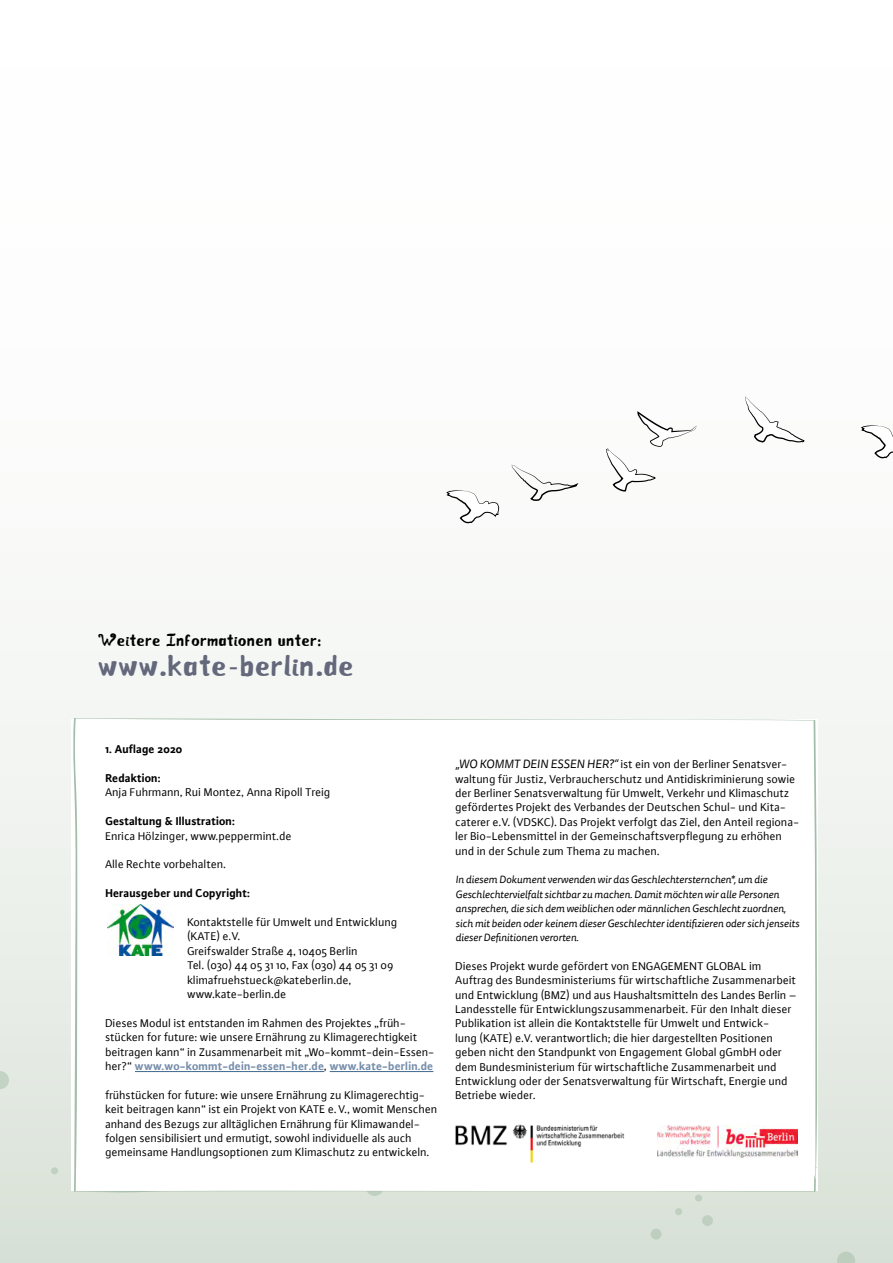
<style>
.page{position:relative;width:893px;height:1263px;background:#fff}
.page>*{position:absolute;margin:0;border:0;box-sizing:border-box;transform-origin:0 0}
.Überschrift_2_voll{font:33px "Raslens Shaa Abedossen";letter-spacing:.05em;color:#64687b}
.Überschrift_3_voll{font:18px "Raslens Shaa Abedossen";letter-spacing:.05em;color:#000}
.Anmerkung{font:12px/14.4px "Plus Sans Normal";color:#000}
.Anmerkung-2{font:700 12px "Plus Sans";color:#000}
.Anmerkung-3{font:italic 10.5px/14.4px "Tisa Sans Pro";color:#000}
.s1{font-family:"Plus Sans";font-weight:700;color:#768eaa}
.s2{font-family:"Tisa Sans Pro";font-style:italic}
</style>
<div class="page">
<div style="left:0;top:0;width:893px;height:1263px;background:linear-gradient(to bottom,#fff,#dfe6de)"></div>
<div style="left:702px;top:1215px;width:11px;height:11px;background:#bfcfc0;border-radius:50%"></div>
<div style="left:651px;top:1229px;width:11px;height:10px;background:#becfc0;border-radius:50%"></div>
<div style="left:675px;top:1208px;width:7px;height:7px;background:#bfcfc0;border-radius:50%"></div>
<div style="left:695px;top:1194px;width:7px;height:8px;background:#bfd0c1;border-radius:50%"></div>
<div style="left:51px;top:1167px;width:7px;height:7px;background:#c0d1c2;border-radius:50%"></div>
<svg style="left:837px;top:1251px;width:18px;height:12px"></svg>
<svg style="left:0;top:1071px;width:9px;height:18px"></svg>
<svg style="left:745px;top:397px;width:59px;height:46px"></svg>
<svg style="left:861px;top:425px;width:32px;height:34px"></svg>
<svg style="left:446px;top:490px;width:53px;height:34px"></svg>
<svg style="left:606px;top:411px;width:92px;height:81px"></svg>
<svg style="left:511px;top:465px;width:67px;height:36px"></svg>
<svg style="left:72px;top:718px;width:745px;height:482px"></svg>
<div style="left:101px;top:901px;width:86px;height:84px;background:#fff"></div>
<img style="left:107px;top:905px;width:67px;height:50px">
<hr style="left:135px;top:1071px;width:189px;height:1px;background:#41698e">
<hr style="left:330px;top:1071px;width:103px;height:1px;background:#41698e">
<img style="left:454px;top:1109px;width:185px;height:61px">
<div style="left:641px;top:1106px;width:160px;height:63px;background:#fff"></div>
<img style="left:657px;top:1126px;width:140px;height:31px">
<p class="Überschrift_3_voll" style="left:99px;top:630px;width:224px">Weitere Informationen unter:</p>
<p class="Überschrift_2_voll" style="left:99px;top:647px;width:256px">www.kate-berlin.de</p>
<p class="Anmerkung-2" style="left:105px;top:742px;width:79px">1. Auflage 2020</p>
<p class="Anmerkung-2" style="left:105px;top:770px;width:57px">Redaktion:</p>
<p class="Anmerkung" style="left:105px;top:785px;width:227px">Anja Fuhrmann, Rui Montez, Anna Ripoll Treig</p>
<p class="Anmerkung-2" style="left:105px;top:814px;width:131px">Gestaltung &amp; Illustration:</p>
<p class="Anmerkung" style="left:105px;top:828px;width:188px">Enrica Hölzinger, www.peppermint.de</p>
<p class="Anmerkung" style="left:105px;top:857px;width:122px">Alle Rechte vorbehalten.</p>
<p class="Anmerkung-2" style="left:105px;top:886px;width:146px">Herausgeber und Copyright:</p>
<p class="Anmerkung" style="left:187px;top:915px;width:211px">Kontaktstelle für Umwelt und Entwicklung (KATE) e.V.<br>Greifswalder Straße 4, 10405 Berlin<br>Tel. (030) 44 05 31 10, Fax (030) 44 05 31 09 klimafruehstueck@kateberlin.de, www.kate-berlin.de</p>
<p class="Anmerkung" style="left:105px;top:1016px;width:331px">Dieses Modul ist entstanden im Rahmen des Projektes „früh&shy;stücken for future: wie unsere Ernährung zu Klimagerechtigkeit beitragen kann“ in Zusammenarbeit mit „Wo-kommt-dein-Essen&shy;her?“ <span class="s1">www.wo-kommt-dein-essen-her.de</span>, <span class="s1">www.kate-berlin.de</span></p>
<p class="Anmerkung" style="left:105px;top:1088px;width:334px">frühstücken for future: wie unsere Ernährung zu Klimagerechtig&shy;keit beitragen kann“ ist ein Projekt von KATE e.V., womit Menschen anhand des Bezugs zur alltäglichen Ernährung für Klimawandel&shy;folgen sensibilisiert und ermutigt, sowohl individuelle als auch gemeinsame Handlungsoptionen zum Klimaschutz zu entwickeln.</p>
<p class="Anmerkung" style="left:455px;top:757px;width:344px"><span class="s2">„WO KOMMT DEIN ESSEN HER?“</span> ist ein von der Berliner Senatsver&shy;waltung für Justiz, Verbraucherschutz und Antidiskriminierung sowie der Berliner Senatsverwaltung für Umwelt, Verkehr und Klimaschutz gefördertes Projekt des Verbandes der Deutschen Schul- und Kita&shy;caterer e.V. (VDSKC). Das Projekt verfolgt das Ziel, den Anteil regiona&shy;ler Bio-Lebensmittel in der Gemeinschaftsverpflegung zu erhöhen und in der Schule zum Thema zu machen.</p>
<p class="Anmerkung-3" style="left:455px;top:873px;width:345px">In diesem Dokument verwenden wir das Geschlechtersternchen*, um die Geschlechtervielfalt sichtbar zu machen. Damit möchten wir alle Personen ansprechen, die sich dem weiblichen oder männlichen Geschlecht zuordnen, sich mit beiden oder keinem dieser Geschlechter identifizieren oder sich jenseits dieser Definitionen verorten.</p>
<p class="Anmerkung" style="left:455px;top:959px;width:343px">Dieses Projekt wurde gefördert von ENGAGEMENT GLOBAL im Auftrag des Bundesministeriums für wirtschaftliche Zusammenarbeit und Entwicklung (BMZ) und aus Haushaltsmitteln des Landes Berlin – Landesstelle für Entwicklungszusammenarbeit. Für den Inhalt dieser Publikation ist allein die Kontaktstelle für Umwelt und Entwick-<br>lung (KATE) e.V. verantwortlich; die hier dargestellten Positionen geben nicht den Standpunkt von Engagement Global gGmbH oder dem Bundesministerium für wirtschaftliche Zusammenarbeit und Entwicklung oder der Senatsverwaltung für Wirtschaft, Energie und Betriebe wieder.</p>
</div>
